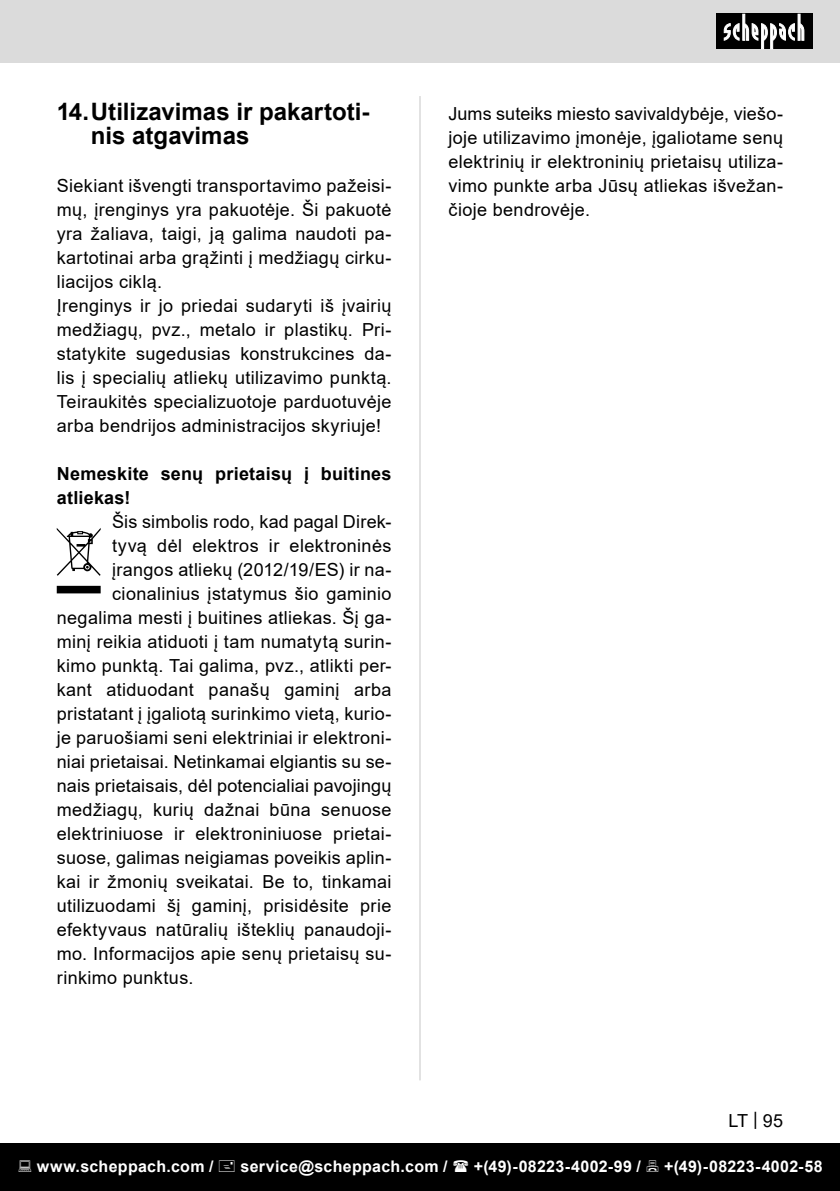
<style>
.page{position:relative;width:840px;height:1191px;background:#fff}
.page>*{position:absolute;margin:0;border:0;box-sizing:border-box;transform-origin:0 0}
.t1{font:700 24px/24px "Arial";color:#000}
.t2{font:18px/24px "Arial";letter-spacing:.02em;color:#000;text-align:justify}
.t3{font:700 18px/24px "Arial";letter-spacing:.015em;color:#000}
.t4{font:700 16px "Arial";letter-spacing:.02em;color:#fff}
</style>
<div class="page">
<div style="left:0;top:0;width:839px;height:63px;background:#dbdbdb"></div>
<div style="left:0;top:1143px;width:839px;height:48px;background:#000"></div>
<div style="left:716px;top:14px;width:96px;height:35px;background:#000"></div>
<svg style="left:723px;top:14px;width:81px;height:35px"></svg>
<hr style="left:419px;top:96px;width:1px;height:984px;background:#c7c7c7">
<svg style="left:57px;top:528px;width:44px;height:65px"></svg>
<p class="t1" style="left:91px;top:100px;width:280px;text-indent:-34px">14.Utilizavimas ir pakartoti&shy;nis atgavimas</p>
<p class="t2" style="left:57px;top:174px;width:336px">Siekiant išvengti transportavimo pažeisi&shy;mų, įrenginys yra pakuotėje. Ši pakuotė yra žaliava, taigi, ją galima naudoti pa&shy;kartotinai arba grąžinti į medžiagų cirku&shy;liacijos ciklą.</p>
<p class="t2" style="left:57px;top:294px;width:336px">Įrenginys ir jo priedai sudaryti iš įvairių medžiagų, pvz., metalo ir plastikų. Pri&shy;statykite sugedusias konstrukcines da&shy;lis į specialių atliekų utilizavimo punktą.<br>Teiraukitės specializuotoje parduotuvėje arba bendrijos administracijos skyriuje!</p>
<p class="t3" style="left:57px;top:462px;width:336px">Nemeskite senų prietaisų į buitines atliekas!</p>
<p class="t2" style="left:112px;top:510px;width:281px">Šis simbolis rodo, kad pagal Direk-</p>
<p class="t2" style="left:112px;top:534px;width:281px">tyvą dėl elektros ir elektroninės</p>
<p class="t2" style="left:112px;top:558px;width:281px">įrangos atliekų (2012/19/ES) ir na-</p>
<p class="t2" style="left:112px;top:582px;width:281px">cionalinius įstatymus šio gaminio</p>
<p class="t2" style="left:57px;top:606px;width:336px">negalima mesti į buitines atliekas. Šį ga-</p>
<p class="t2" style="left:57px;top:630px;width:336px">minį reikia atiduoti į tam numatytą surin-</p>
<p class="t2" style="left:57px;top:654px;width:336px">kimo punktą. Tai galima, pvz., atlikti per-</p>
<p class="t2" style="left:57px;top:678px;width:336px">kant atiduodant panašų gaminį arba</p>
<p class="t2" style="left:57px;top:702px;width:336px">pristatant į įgaliotą surinkimo vietą, kurio-</p>
<p class="t2" style="left:57px;top:726px;width:336px">je paruošiami seni elektriniai ir elektroni-</p>
<p class="t2" style="left:57px;top:750px;width:336px">niai prietaisai. Netinkamai elgiantis su se-</p>
<p class="t2" style="left:57px;top:774px;width:336px">nais prietaisais, dėl potencialiai pavojingų</p>
<p class="t2" style="left:57px;top:798px;width:336px">medžiagų, kurių dažnai būna senuose</p>
<p class="t2" style="left:57px;top:822px;width:336px">elektriniuose ir elektroniniuose prietai-</p>
<p class="t2" style="left:57px;top:846px;width:336px">suose, galimas neigiamas poveikis aplin-</p>
<p class="t2" style="left:57px;top:870px;width:336px">kai ir žmonių sveikatai. Be to, tinkamai</p>
<p class="t2" style="left:57px;top:894px;width:336px">utilizuodami šį gaminį, prisidėsite prie</p>
<p class="t2" style="left:57px;top:918px;width:336px">efektyvaus natūralių išteklių panaudoji-</p>
<p class="t2" style="left:57px;top:942px;width:336px">mo. Informacijos apie senų prietaisų su-</p>
<p class="t2" style="left:57px;top:966px;width:138px">rinkimo punktus.</p>
<p class="t2" style="left:448px;top:102px;width:336px">Jums suteiks miesto savivaldybėje, viešo&shy;joje utilizavimo įmonėje, įgaliotame senų elektrinių ir elektroninių prietaisų utiliza&shy;vimo punkte arba Jūsų atliekas išvežan&shy;čioje bendrovėje.</p>
<p class="t2" style="left:728px;top:1108px;width:56px">LT | 95</p>
<p class="t4" style="left:37px;top:1154px;width:178px">www.scheppach.com /</p>
<p class="t4" style="left:240px;top:1154px;width:208px">service@scheppach.com /</p>
<p class="t4" style="left:473px;top:1154px;width:168px">+(49)-08223-4002-99 /</p>
<p class="t4" style="left:664px;top:1154px;width:160px">+(49)-08223-4002-58</p>
</div>
